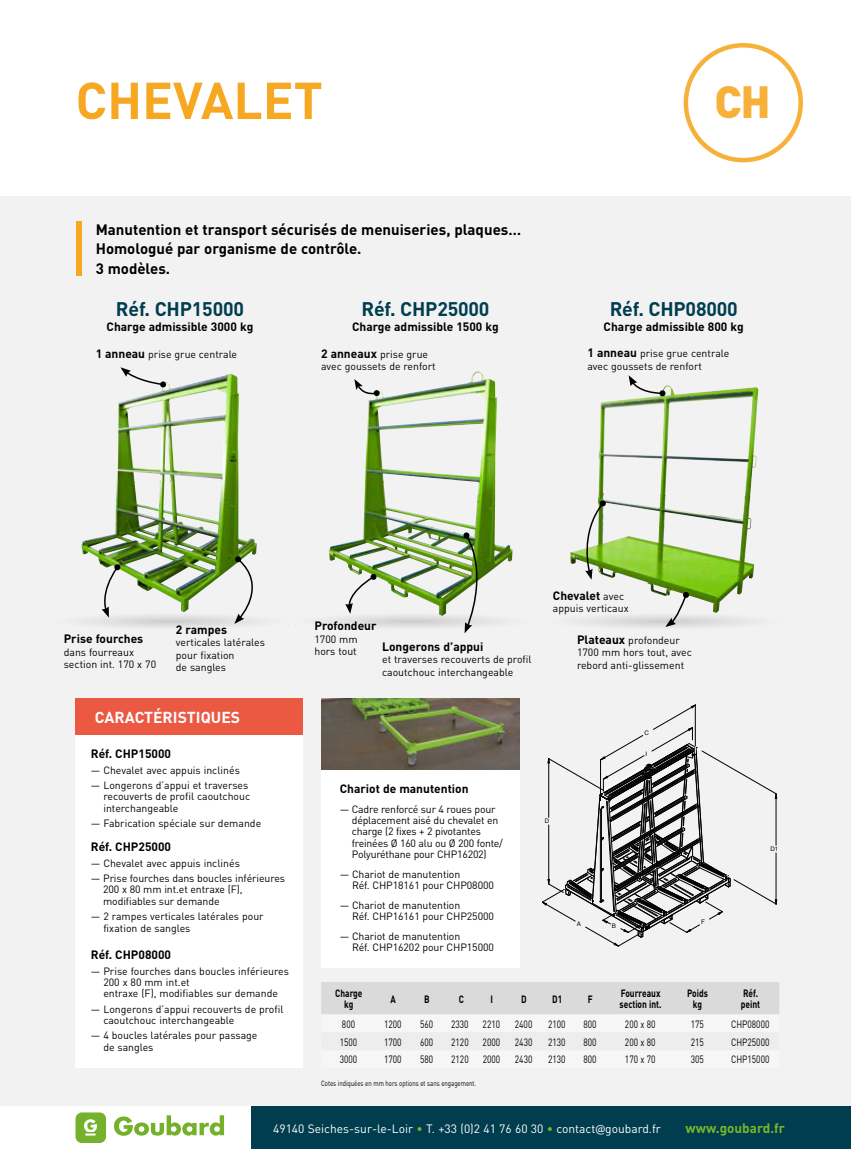
<style>
.page{position:relative;width:851px;height:1149px;background:#fff}
.page>*{position:absolute;margin:0;border:0;box-sizing:border-box;transform-origin:0 0}
.t1{font:700 51px "DIN";color:#f7a823}
.t2{font:900 44.55px "DIN";color:#f7a823}
.t3{font:700 19.5px "DIN";letter-spacing:-.01em;color:#003d4f}
.t4{font:700 15.75px "DIN";color:#fff}
.t5{font:700 15px/19.5px "DIN";color:#000}
.t6{font:700 13.5px "DIN";color:#76b72a}
.t7{font:700 12px "DIN";color:#000}
.t8{font:12px "DIN";color:#fff}
.t9{font:10.5px/11.2px "DIN";color:#000}
.t10{font:10.5px "DIN";color:#000;scale:.8 1}
.t11{font:10.5px/11.2px "DIN";letter-spacing:-.02em;color:#000}
.t12{font:700 10.5px/10.5px "DIN";color:#000;text-align:center;scale:.8 1}
.t13{font:7.5px "DIN";color:#000;scale:.8 1}
.t14{font:6.15px "Helvetica";color:#000}
.s1{font-weight:700;font-size:12px}
.s2{font-weight:400;font-size:10.5px}
.s3{color:#76b72a}
.s4{font-family:"Lato"}
</style>
<div class="page">
<div style="left:0;top:196px;width:850px;height:952px;background:#f2f2f2"></div>
<div style="left:683px;top:43px;width:119px;height:119px;border:5px solid #f7a823;border-radius:50%"></div>
<div style="left:75px;top:221px;width:6px;height:54px;background:#f7a823"></div>
<div style="left:75px;top:698px;width:227px;height:36px;background:#eb5943"></div>
<div style="left:75px;top:734px;width:227px;height:332px;background:#fff"></div>
<div style="left:321px;top:769px;width:199px;height:197px;background:#fff"></div>
<img style="left:321px;top:698px;width:199px;height:71px">
<hr style="left:776px;top:793px;width:1px;height:110px;background:#fff">
<svg style="left:542px;top:704px;width:234px;height:241px"></svg>
<hr style="left:775px;top:793px;width:1px;height:52px;background:#000">
<hr style="left:775px;top:852px;width:1px;height:51px;background:#000">
<img style="left:583px;top:612px;width:164px;height:15px">
<img style="left:331px;top:615px;width:164px;height:19px">
<div style="left:321px;top:982px;width:458px;height:32px;background:#dadada"></div>
<img style="left:81px;top:373px;width:176px;height:239px">
<svg style="left:99px;top:563px;width:22px;height:54px"></svg>
<svg style="left:234px;top:555px;width:35px;height:68px"></svg>
<img style="left:329px;top:371px;width:183px;height:244px">
<svg style="left:354px;top:379px;width:25px;height:17px"></svg>
<svg style="left:463px;top:532px;width:26px;height:101px"></svg>
<svg style="left:345px;top:573px;width:32px;height:40px"></svg>
<img style="left:570px;top:385px;width:188px;height:227px">
<svg style="left:628px;top:375px;width:37px;height:21px"></svg>
<svg style="left:579px;top:500px;width:27px;height:79px"></svg>
<svg style="left:665px;top:593px;width:22px;height:33px"></svg>
<svg style="left:682px;top:591px;width:7px;height:7px"></svg>
<svg style="left:120px;top:367px;width:46px;height:20px"></svg>
<div style="left:0;top:1106px;width:251px;height:42px;background:#fff"></div>
<div style="left:251px;top:1106px;width:599px;height:42px;background:#003d4f"></div>
<div style="left:75px;top:1112px;width:31px;height:30px;background:#74b12c;border-radius:6px"></div>
<svg style="left:114px;top:1115px;width:110px;height:20px"></svg>
<svg style="left:84px;top:1119px;width:13px;height:16px"></svg>
<h1 class="t1" style="left:75px;top:67px;width:249px">CHEVALET</h1>
<h2 class="t2" style="left:714px;top:71px;width:58px">CH</h2>
<h3 class="t5" style="left:96px;top:219px;width:427px">Manutention et transport sécurisés de menuiseries, plaques…<br>Homologué par organisme de contrôle.<br>3 modèles.</h3>
<h3 class="t3" style="left:116px;top:296px;width:130px">Réf. CHP15000</h3>
<p class="t7" style="left:107px;top:318px;width:148px">Charge admissible 3000 kg</p>
<h3 class="t3" style="left:361px;top:296px;width:129px">Réf. CHP25000</h3>
<p class="t7" style="left:352px;top:318px;width:148px">Charge admissible 1500 kg</p>
<h3 class="t3" style="left:609px;top:296px;width:129px">Réf. CHP08000</h3>
<p class="t7" style="left:603px;top:318px;width:142px">Charge admissible 800 kg</p>
<p class="t9" style="left:96px;top:348px;width:143px"><span class="s1">1 anneau</span> prise grue centrale</p>
<p class="t9" style="left:321px;top:347px;width:116px;line-height:12.6px"><span class="s1">2 anneaux</span> prise grue avec goussets de renfort</p>
<p class="t9" style="left:587px;top:346px;width:143px;line-height:12.6px"><span class="s1">1 anneau</span> prise grue centrale avec goussets de renfort</p>
<p class="t7" style="left:64px;top:630px;width:81px">Prise fourches</p>
<p class="t9" style="left:64px;top:645px;width:94px;line-height:12.6px">dans fourreaux section int. 170 x 70</p>
<p class="t7" style="left:314px;top:618px;width:64px">Profondeur</p>
<p class="t9" style="left:314px;top:632px;width:45px;line-height:12.6px">1700 mm hors tout</p>
<p class="t7" style="left:176px;top:621px;width:53px">2 rampes</p>
<p class="t9" style="left:176px;top:635px;width:90px;line-height:12.6px">verticales latérales pour fixation<br>de sangles</p>
<p class="t7" style="left:382px;top:638px;width:103px">Longerons d’appui</p>
<p class="t9" style="left:382px;top:652px;width:151px;line-height:12.6px">et traverses recouverts de profil caoutchouc interchangeable</p>
<p class="t7" style="left:553px;top:587px;width:73px">Chevalet <span class="s2">avec</span></p>
<p class="t9" style="left:553px;top:602px;width:77px">appuis verticaux</p>
<p class="t9" style="left:577px;top:633px;width:116px;line-height:12.6px"><span class="s1">Plateaux</span> profondeur<br>1700 mm hors tout, avec rebord anti-glissement</p>
<h3 class="t4" style="left:95px;top:706px;width:147px">CARACTÉRISTIQUES</h3>
<p class="t7" style="left:91px;top:745px;width:82px">Réf. CHP15000</p>
<p class="t9" style="left:91px;top:763px;width:150px">— Chevalet avec appuis inclinés</p>
<p class="t9" style="left:103px;top:779px;width:148px;text-indent:-12px">— Longerons d’appui et traverses recouverts de profil caoutchouc interchangeable</p>
<p class="t9" style="left:91px;top:817px;width:172px">— Fabrication spéciale sur demande</p>
<p class="t7" style="left:91px;top:838px;width:82px">Réf. CHP25000</p>
<p class="t9" style="left:91px;top:856px;width:150px">— Chevalet avec appuis inclinés</p>
<p class="t9" style="left:103px;top:872px;width:183px;text-indent:-12px">— Prise fourches dans boucles inférieures<br>200 x 80 mm int.et entraxe (F), modifiables sur demande</p>
<p class="t9" style="left:103px;top:910px;width:162px;text-indent:-12px">— 2 rampes verticales latérales pour fixation de sangles</p>
<p class="t7" style="left:91px;top:946px;width:82px">Réf. CHP08000</p>
<p class="t9" style="left:103px;top:964px;width:187px;text-indent:-12px">— Prise fourches dans boucles inférieures<br>200 x 80 mm int.et<br>entraxe (F), modifiables sur demande</p>
<p class="t9" style="left:103px;top:1002px;width:182px;text-indent:-12px">— Longerons d’appui recouverts de profil caoutchouc interchangeable</p>
<p class="t9" style="left:103px;top:1029px;width:156px;text-indent:-12px">— 4 boucles latérales pour passage de sangles</p>
<p class="t7" style="left:340px;top:780px;width:130px">Chariot de manutention</p>
<p class="t11" style="left:352px;top:803px;width:153px;text-indent:-12px">— Cadre renforcé sur 4 roues pour déplacement aisé du chevalet en charge (2 fixes + 2 pivotantes freinées Ø 160 alu ou Ø 200 fonte/<br>Polyuréthane pour CHP16202)</p>
<p class="t9" style="left:352px;top:867px;width:143px;text-indent:-12px">— Chariot de manutention<br>Réf. CHP18161 pour CHP08000</p>
<p class="t9" style="left:352px;top:898px;width:143px;text-indent:-12px">— Chariot de manutention<br>Réf. CHP16161 pour CHP25000</p>
<p class="t9" style="left:352px;top:929px;width:143px;text-indent:-12px">— Chariot de manutention<br>Réf. CHP16202 pour CHP15000</p>
<p class="t14" style="left:545px;top:816px;width:6px">D</p>
<p class="t14" style="left:644px;top:727px;width:6px">C</p>
<p class="t14" style="left:645px;top:748px;width:3px">I</p>
<p class="t14" style="left:576px;top:919px;width:6px">A</p>
<p class="t14" style="left:612px;top:921px;width:6px">B</p>
<p class="t14" style="left:701px;top:917px;width:5px">F</p>
<p class="t14" style="left:770px;top:844px;width:9px">D1</p>
<p class="t12" style="left:335px;top:987px;width:36px">Charge kg</p>
<p class="t12" style="left:390px;top:992px;width:8px">A</p>
<p class="t12" style="left:424px;top:992px;width:8px">B</p>
<p class="t12" style="left:458px;top:992px;width:8px">C</p>
<p class="t12" style="left:490px;top:992px;width:5px">I</p>
<p class="t12" style="left:521px;top:992px;width:8px">D</p>
<p class="t12" style="left:552px;top:992px;width:14px">D1</p>
<p class="t12" style="left:587px;top:992px;width:8px">F</p>
<p class="t12" style="left:619px;top:987px;width:54px;text-align:left">Fourreaux section int.</p>
<p class="t12" style="left:687px;top:987px;width:28px">Poids kg</p>
<p class="t12" style="left:740px;top:987px;width:26px;text-align:left">Réf. peint</p>
<p class="t10" style="left:342px;top:1016px;width:18px">800</p>
<p class="t10" style="left:384px;top:1016px;width:23px">1200</p>
<p class="t10" style="left:420px;top:1016px;width:18px">560</p>
<p class="t10" style="left:451px;top:1016px;width:23px">2330</p>
<p class="t10" style="left:482px;top:1016px;width:23px">2210</p>
<p class="t10" style="left:515px;top:1016px;width:23px">2400</p>
<p class="t10" style="left:548px;top:1016px;width:23px">2100</p>
<p class="t10" style="left:583px;top:1016px;width:18px">800</p>
<p class="t10" style="left:625px;top:1016px;width:40px">200 x 80</p>
<p class="t10" style="left:690px;top:1016px;width:18px">175</p>
<p class="t10" style="left:731px;top:1016px;width:50px">CHP08000</p>
<p class="t10" style="left:340px;top:1034px;width:23px">1500</p>
<p class="t10" style="left:384px;top:1034px;width:23px">1700</p>
<p class="t10" style="left:420px;top:1034px;width:18px">600</p>
<p class="t10" style="left:451px;top:1034px;width:23px">2120</p>
<p class="t10" style="left:482px;top:1034px;width:23px">2000</p>
<p class="t10" style="left:515px;top:1034px;width:23px">2430</p>
<p class="t10" style="left:548px;top:1034px;width:23px">2130</p>
<p class="t10" style="left:583px;top:1034px;width:18px">800</p>
<p class="t10" style="left:625px;top:1034px;width:40px">200 x 80</p>
<p class="t10" style="left:690px;top:1034px;width:18px">215</p>
<p class="t10" style="left:731px;top:1034px;width:50px">CHP25000</p>
<p class="t10" style="left:340px;top:1052px;width:23px">3000</p>
<p class="t10" style="left:384px;top:1052px;width:23px">1700</p>
<p class="t10" style="left:420px;top:1052px;width:18px">580</p>
<p class="t10" style="left:451px;top:1052px;width:23px">2120</p>
<p class="t10" style="left:482px;top:1052px;width:23px">2000</p>
<p class="t10" style="left:515px;top:1052px;width:23px">2430</p>
<p class="t10" style="left:548px;top:1052px;width:23px">2130</p>
<p class="t10" style="left:583px;top:1052px;width:18px">800</p>
<p class="t10" style="left:625px;top:1052px;width:40px">170 x 70</p>
<p class="t10" style="left:690px;top:1052px;width:18px">305</p>
<p class="t10" style="left:731px;top:1052px;width:50px">CHP15000</p>
<p class="t13" style="left:321px;top:1077px;width:195px">Cotes indiquées en mm hors options et sans engagement.</p>
<p class="t8" style="left:273px;top:1120px;width:389px">49140 Seiches-sur-le-Loir <span class="s3">•</span> T. +33 (0)2 41 76 60 30 <span class="s3">•</span> contact<span class="s4">@</span>goubard.fr</p>
<p class="t6" style="left:685px;top:1119px;width:101px">www.goubard.fr</p>
</div>
